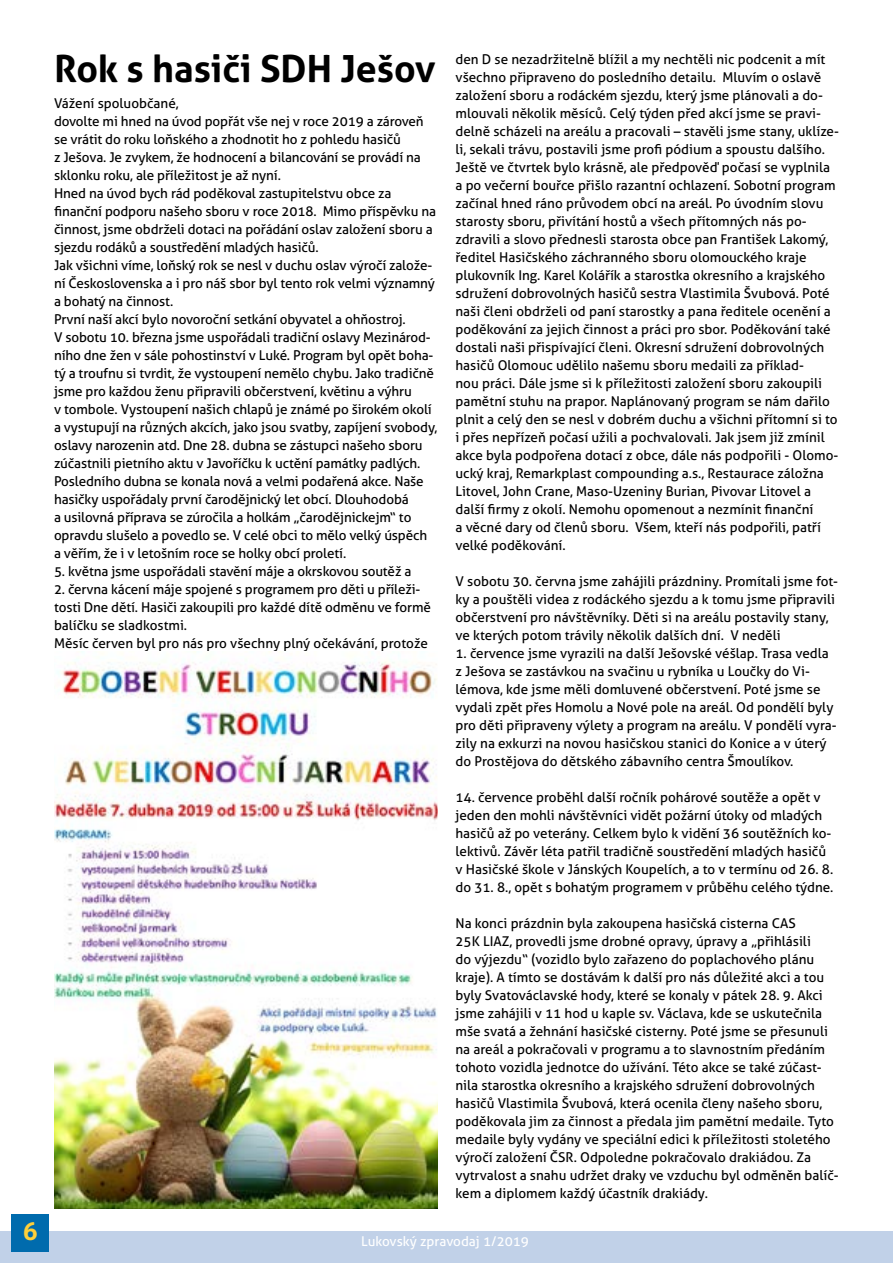
<style>
.page{position:relative;width:893px;height:1263px;background:#fff}
.page>*{position:absolute;margin:0;border:0;box-sizing:border-box;transform-origin:0 0}
.t1{font:700 37.5px "Aller";color:#000}
.t2{font:700 24.75px "Aller";color:#ffd03a}
.t3{font:13.5px/18px "Aller";color:#000}
.t4{font:13.5px "Aller";color:#fff}
</style>
<div class="page">
<div style="left:0;top:1231px;width:893px;height:32px;background:#c1d1e8"></div>
<div style="left:12px;top:1214px;width:37px;height:37px;background:#006bad"></div>
<img style="left:54px;top:653px;width:383px;height:556px">
<h2 class="t2" style="left:23px;top:1215px;width:16px">6</h2>
<h1 class="t1" style="left:54px;top:45px;width:383px">Rok s hasiči SDH Ješov</h1>
<p class="t3" style="left:54px;top:94px;width:385px">Vážení spoluobčané,<br>dovolte mi hned na úvod popřát vše nej v roce 2019 a zároveň se vrátit do roku loňského a zhodnotit ho z pohledu hasičů<br>z Ješova. Je zvykem, že hodnocení a bilancování se provádí na sklonku roku, ale příležitost je až nyní.<br>Hned na úvod bych rád poděkoval zastupitelstvu obce za finanční podporu našeho sboru v roce 2018. Mimo příspěvku na činnost, jsme obdrželi dotaci na pořádání oslav založení sboru a sjezdu rodáků a soustředění mladých hasičů.<br>Jak všichni víme, loňský rok se nesl v duchu oslav výročí založe&shy;ní Československa a i pro náš sbor byl tento rok velmi významný a bohatý na činnost.<br>První naší akcí bylo novoroční setkání obyvatel a ohňostroj.<br>V sobotu 10. března jsme uspořádali tradiční oslavy Mezinárod&shy;ního dne žen v sále pohostinství v Luké. Program byl opět boha&shy;tý a troufnu si tvrdit, že vystoupení nemělo chybu. Jako tradičně jsme pro každou ženu připravili občerstvení, květinu a výhru<br>v tombole. Vystoupení našich chlapů je známé po širokém okolí a vystupují na různých akcích, jako jsou svatby, zapíjení svobody, oslavy narozenin atd. Dne 28. dubna se zástupci našeho sboru zúčastnili pietního aktu v Javoříčku k uctění památky padlých.<br>Posledního dubna se konala nová a velmi podařená akce. Naše hasičky uspořádaly první čarodějnický let obcí. Dlouhodobá<br>a usilovná příprava se zúročila a holkám „čarodějnickejm“ to opravdu slušelo a povedlo se. V celé obci to mělo velký úspěch a věřím, že i v letošním roce se holky obcí proletí.</p>
<p class="t3" style="left:54px;top:562px;width:359px">5. května jsme uspořádali stavění máje a okrskovou soutěž a</p>
<p class="t3" style="left:54px;top:580px;width:378px">2. června kácení máje spojené s programem pro děti u příleži&shy;tosti Dne dětí. Hasiči zakoupili pro každé dítě odměnu ve formě balíčku se sladkostmi.<br>Měsíc červen byl pro nás pro všechny plný očekávání, protože</p>
<p class="t3" style="left:455px;top:50px;width:385px">den D se nezadržitelně blížil a my nechtěli nic podcenit a mít všechno připraveno do posledního detailu. Mluvím o oslavě založení sboru a rodáckém sjezdu, který jsme plánovali a do&shy;mlouvali několik měsíců. Celý týden před akcí jsme se pravi&shy;delně scházeli na areálu a pracovali – stavěli jsme stany, uklíze&shy;li, sekali trávu, postavili jsme profi pódium a spoustu dalšího.<br>Ještě ve čtvrtek bylo krásně, ale předpověď počasí se vyplnila a po večerní bouřce přišlo razantní ochlazení. Sobotní program začínal hned ráno průvodem obcí na areál. Po úvodním slovu starosty sboru, přivítání hostů a všech přítomných nás po&shy;zdravili a slovo přednesli starosta obce pan František Lakomý, ředitel Hasičského záchranného sboru olomouckého kraje plukovník Ing. Karel Kolářík a starostka okresního a krajského sdružení dobrovolných hasičů sestra Vlastimila Švubová. Poté naši členi obdrželi od paní starostky a pana ředitele ocenění a poděkování za jejich činnost a práci pro sbor. Poděkování také dostali naši přispívající členi. Okresní sdružení dobrovolných hasičů Olomouc udělilo našemu sboru medaili za příklad-<br>nou práci. Dále jsme si k příležitosti založení sboru zakoupili pamětní stuhu na prapor. Naplánovaný program se nám dařilo plnit a celý den se nesl v dobrém duchu a všichni přítomní si to i přes nepřízeň počasí užili a pochvalovali. Jak jsem již zmínil akce byla podpořena dotací z obce, dále nás podpořili - Olomo&shy;ucký kraj, Remarkplast compounding a.s., Restaurace záložna Litovel, John Crane, Maso-Uzeniny Burian, Pivovar Litovel a další firmy z okolí. Nemohu opomenout a nezmínit finanční<br>a věcné dary od členů sboru. Všem, kteří nás podpořili, patří velké poděkování.</p>
<p class="t3" style="left:455px;top:572px;width:384px">V sobotu 30. června jsme zahájili prázdniny. Promítali jsme fot&shy;ky a pouštěli videa z rodáckého sjezdu a k tomu jsme připravili občerstvení pro návštěvníky. Děti si na areálu postavily stany, ve kterých potom trávily několik dalších dní. V neděli</p>
<p class="t3" style="left:455px;top:644px;width:383px">1. července jsme vyrazili na další Ješovské véšlap. Trasa vedla z Ješova se zastávkou na svačinu u rybníka u Loučky do Vi&shy;lémova, kde jsme měli domluvené občerstvení. Poté jsme se vydali zpět přes Homolu a Nové pole na areál. Od pondělí byly pro děti připraveny výlety a program na areálu. V pondělí vyra&shy;zily na exkurzi na novou hasičskou stanici do Konice a v úterý do Prostějova do dětského zábavního centra Šmoulíkov.</p>
<p class="t3" style="left:455px;top:788px;width:380px">14. července proběhl další ročník pohárové soutěže a opět v jeden den mohli návštěvníci vidět požární útoky od mladých hasičů až po veterány. Celkem bylo k vidění 36 soutěžních ko&shy;lektivů. Závěr léta patřil tradičně soustředění mladých hasičů v Hasičské škole v Jánských Koupelích, a to v termínu od 26. 8. do 31. 8., opět s bohatým programem v průběhu celého týdne.</p>
<p class="t3" style="left:455px;top:914px;width:385px">Na konci prázdnin byla zakoupena hasičská cisterna CAS<br>25K LIAZ, provedli jsme drobné opravy, úpravy a „přihlásili<br>do výjezdu“ (vozidlo bylo zařazeno do poplachového plánu kraje). A tímto se dostávám k další pro nás důležité akci a tou byly Svatováclavské hody, které se konaly v pátek 28. 9. Akci jsme zahájili v 11 hod u kaple sv. Václava, kde se uskutečnila mše svatá a žehnání hasičské cisterny. Poté jsme se přesunuli na areál a pokračovali v programu a to slavnostním předáním tohoto vozidla jednotce do užívání. Této akce se také zúčast&shy;nila starostka okresního a krajského sdružení dobrovolných hasičů Vlastimila Švubová, která ocenila členy našeho sboru, poděkovala jim za činnost a předala jim pamětní medaile. Tyto medaile byly vydány ve speciální edici k příležitosti stoletého výročí založení ČSR. Odpoledne pokračovalo drakiádou. Za vytrvalost a snahu udržet draky ve vzduchu byl odměněn balíč&shy;kem a diplomem každý účastník drakiády.</p>
<p class="t4" style="left:361px;top:1233px;width:170px">Lukovský zpravodaj 1/2019</p>
</div>
